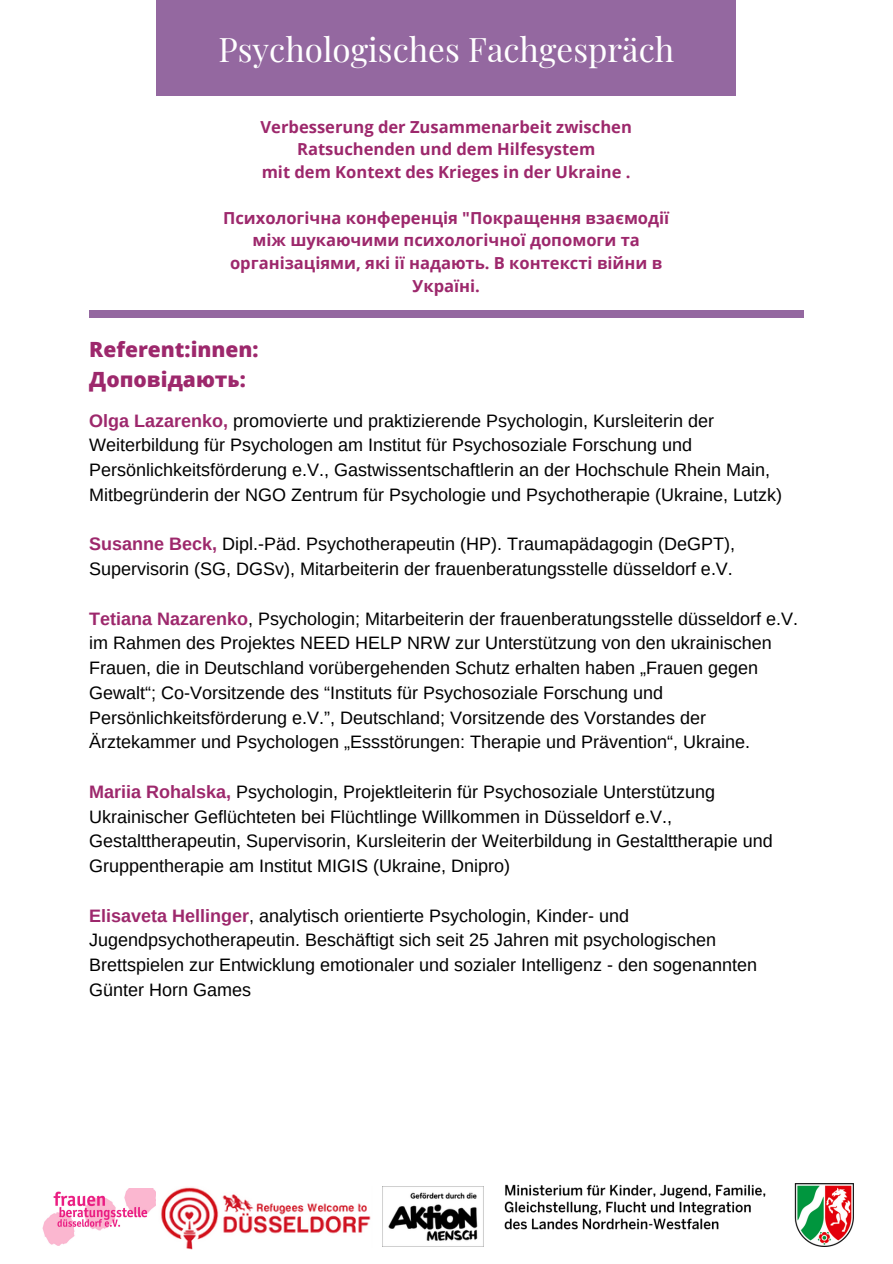
<style>
.page{position:relative;width:893px;height:1264px;background:#fff}
.page>*{position:absolute;margin:0;border:0;box-sizing:border-box;transform-origin:0 0}
.t1{font:33.15px "Playfair Display";color:#fff}
.t2{font:800 21px/29.2px "Open Sans";color:#9d286c}
.t3{font:18px/24.8px "Arimo";color:#000}
.t4{font:700 16.5px/22.8px "Open Sans";color:#9d286c;text-align:center}
.s1{font-weight:700;color:#9d286c}
</style>
<div class="page">
<div style="left:156px;top:0;width:580px;height:96px;background:#9468a0"></div>
<div style="left:89px;top:310px;width:714px;height:8px;background:#9468a0"></div>
<img style="left:42px;top:1188px;width:114px;height:57px">
<img style="left:161px;top:1187px;width:210px;height:62px">
<img style="left:382px;top:1186px;width:101px;height:60px">
<img style="left:504px;top:1183px;width:349px;height:63px">
<h1 class="t1" style="left:218px;top:26px;width:457px">Psychologisches Fachgespräch</h1>
<p class="t4" style="left:260px;top:115px;width:373px">Verbesserung der Zusammenarbeit zwischen<br>Ratsuchenden und dem Hilfesystem<br>mit dem Kontext des Krieges in der Ukraine .</p>
<p class="t4" style="left:223px;top:206px;width:448px">Психологічна конференція "Покращення взаємодії між шукаючими психологічної допомоги та організаціями, які ії надають. В контексті війни в Україні.</p>
<p class="t2" style="left:89px;top:335px;width:171px">Referent:innen:<br>Доповідають:</p>
<p class="t3" style="left:89px;top:408px;width:694px"><span class="s1">Olga Lazarenko,</span> promovierte und praktizierende Psychologin, Kursleiterin der Weiterbildung für Psychologen am Institut für Psychosoziale Forschung und Persönlichkeitsförderung e.V., Gastwissentschaftlerin an der Hochschule Rhein Main, Mitbegründerin der NGO Zentrum für Psychologie und Psychotherapie (Ukraine, Lutzk)</p>
<p class="t3" style="left:89px;top:531px;width:647px"><span class="s1">Susanne Beck,</span> Dipl.-Päd. Psychotherapeutin (HP). Traumapädagogin (DeGPT),<br>Supervisorin (SG, DGSv), Mitarbeiterin der frauenberatungsstelle düsseldorf e.V.</p>
<p class="t3" style="left:89px;top:606px;width:710px"><span class="s1">Tetiana Nazarenko</span>, Psychologin; Mitarbeiterin der frauenberatungsstelle düsseldorf e.V. im Rahmen des Projektes NEED HELP NRW zur Unterstützung von den ukrainischen Frauen, die in Deutschland vorübergehenden Schutz erhalten haben „Frauen gegen Gewalt“; Co-Vorsitzende des “Instituts für Psychosoziale Forschung und Persönlichkeitsförderung e.V.”, Deutschland; Vorsitzende des Vorstandes der Ärztekammer und Psychologen „Essstörungen: Therapie und Prävention“, Ukraine.</p>
<p class="t3" style="left:89px;top:779px;width:685px"><span class="s1">Mariia Rohalska,</span> Psychologin, Projektleiterin für Psychosoziale Unterstützung Ukrainischer Geflüchteten bei Flüchtlinge Willkommen in Düsseldorf e.V., Gestalttherapeutin, Supervisorin, Kursleiterin der Weiterbildung in Gestalttherapie und Gruppentherapie am Institut MIGIS (Ukraine, Dnipro)</p>
<p class="t3" style="left:89px;top:902px;width:669px"><span class="s1">Elisaveta Hellinger</span>, analytisch orientierte Psychologin, Kinder- und Jugendpsychotherapeutin. Beschäftigt sich seit 25 Jahren mit psychologischen Brettspielen zur Entwicklung emotionaler und sozialer Intelligenz - den sogenannten Günter Horn Games</p>
</div>
